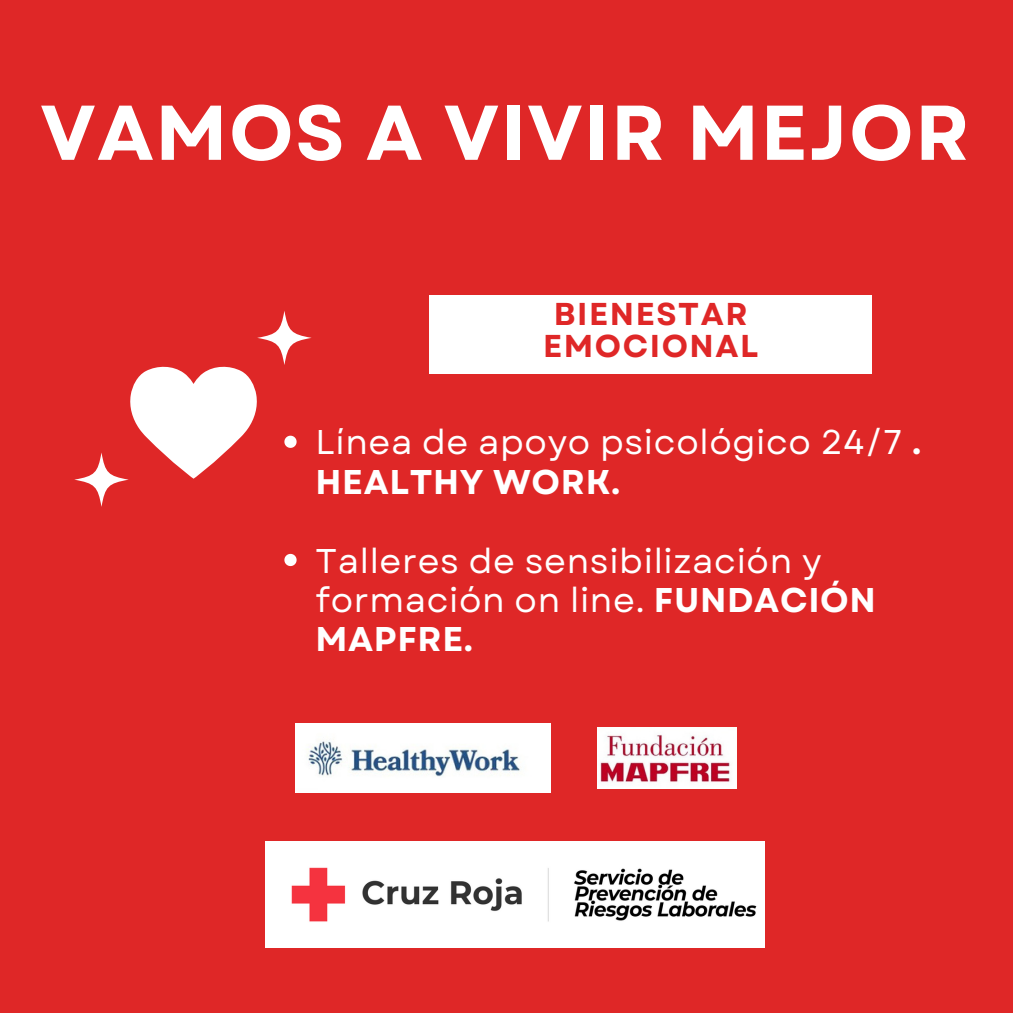
<style>
.page{position:relative;width:1013px;height:1013px;background:#fff}
.page>*{position:absolute;margin:0;border:0;box-sizing:border-box;transform-origin:0 0}
.t1{font:700 77.38px "Garet";letter-spacing:.02em;color:#fff}
.t2{font:34.25px/39.4px "Garet";letter-spacing:.02em;color:#fff}
.t3{font:700 31.5px/32.4px "Garet";letter-spacing:.05em;color:#df2727;text-align:center}
.s1{font-weight:700}
</style>
<div class="page">
<div style="left:0;top:0;width:1012px;height:1012px;background:#df2727"></div>
<svg style="left:130px;top:367px;width:127px;height:111px"></svg>
<div style="left:429px;top:295px;width:443px;height:79px;background:#fff"></div>
<svg style="left:257px;top:311px;width:54px;height:54px"></svg>
<svg style="left:74px;top:452px;width:55px;height:55px"></svg>
<img style="left:265px;top:841px;width:499px;height:106px">
<img style="left:597px;top:727px;width:139px;height:61px">
<svg style="left:284px;top:435px;width:12px;height:13px"></svg>
<svg style="left:284px;top:554px;width:12px;height:12px"></svg>
<img style="left:295px;top:723px;width:255px;height:69px">
<p class="t1" style="left:40px;top:77px;width:930px">VAMOS A VIVIR MEJOR</p>
<p class="t3" style="left:543px;top:297px;width:217px">BIENESTAR<br>EMOCIONAL</p>
<p class="t2" style="left:315px;top:423px;width:607px">Línea de apoyo psicológico 24/7 <span class="s1">.<br>HEALTHY WORK.</span></p>
<p class="t2" style="left:315px;top:541px;width:562px">Talleres de sensibilización y formación on line. <span class="s1">FUNDACIÓN<br>MAPFRE.</span></p>
</div>
